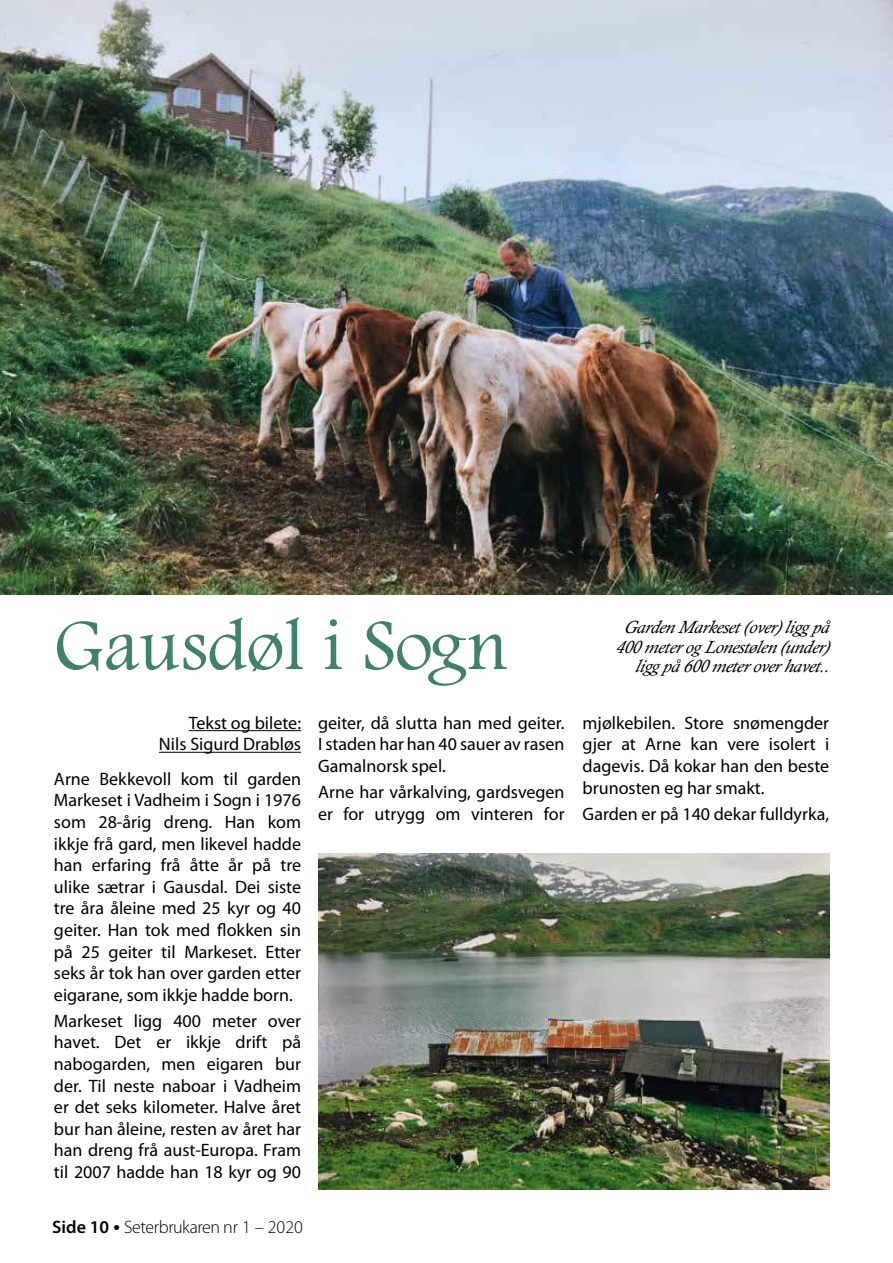
<style>
.page{position:relative;width:893px;height:1263px;background:#fff}
.page>*{position:absolute;margin:0;border:0;box-sizing:border-box;transform-origin:0 0}
.t1{font:75px "Footlight MT Light";color:#428169}
.t2{font:18px/21.6px "Myriad Pro";color:#000;text-align:justify}
.t3{font:italic 18px/19.5px "Calisto";letter-spacing:-.01em;color:#000;text-align:right}
.t4{font:300 18px "Myriad Pro";letter-spacing:-.025em;color:#000}
.s1{font-weight:600}
.s2{font-weight:600;font-size:21px}
</style>
<div class="page">
<hr style="left:189px;top:730px;width:112px;height:1px;background:#000">
<hr style="left:159px;top:752px;width:142px;height:1px;background:#000">
<img style="left:318px;top:853px;width:511px;height:337px">
<img style="left:0;top:0;width:893px;height:595px">
<h1 class="t1" style="left:54px;top:609px;width:456px">Gausdøl i Sogn</h1>
<p class="t2" style="left:318px;top:712px;width:248px">geiter, då slutta han med geiter.<br>I staden har han 40 sauer av rasen Gamalnorsk spel.</p>
<p class="t2" style="left:318px;top:781px;width:248px">Arne har vårkalving, gardsvegen er for utrygg om vinteren for</p>
<p class="t2" style="left:159px;top:712px;width:144px;text-align:right">Tekst og bilete:<br>Nils Sigurd Drabløs</p>
<p class="t2" style="left:54px;top:768px;width:249px">Arne Bekkevoll kom til garden Markeset i Vadheim i Sogn i 1976 som 28-årig dreng. Han kom ikkje frå gard, men likevel hadde han erfaring frå åtte år på tre ulike sætrar i Gausdal. Dei siste tre åra åleine med 25 kyr og 40 geiter. Han tok med flokken sin på 25 geiter til Markeset. Etter seks år tok han over garden etter eigarane, som ikkje hadde born.</p>
<p class="t2" style="left:54px;top:1010px;width:249px">Markeset ligg 400 meter over havet. Det er ikkje drift på nabogarden, men eigaren bur der. Til neste naboar i Vadheim er det seks kilometer. Halve året bur han åleine, resten av året har han dreng frå aust-Europa. Fram til 2007 hadde han 18 kyr og 90</p>
<p class="t4" style="left:52px;top:1220px;width:252px"><span class="s1">Side 10</span> <span class="s2">•</span> Seterbrukaren nr 1 – 2020</p>
<p class="t3" style="left:615px;top:619px;width:218px">Garden Markeset (over) ligg på<br>400 meter og Lonestølen (under) ligg p å 600 meter over havet..</p>
<p class="t2" style="left:583px;top:712px;width:248px">mjølkebilen. Store snømengder gjer at Arne kan vere isolert i dagevis. Då kokar han den beste brunosten eg har smakt.</p>
<p class="t2" style="left:583px;top:803px;width:248px">Garden er på 140 dekar fulldyrka,</p>
</div>
